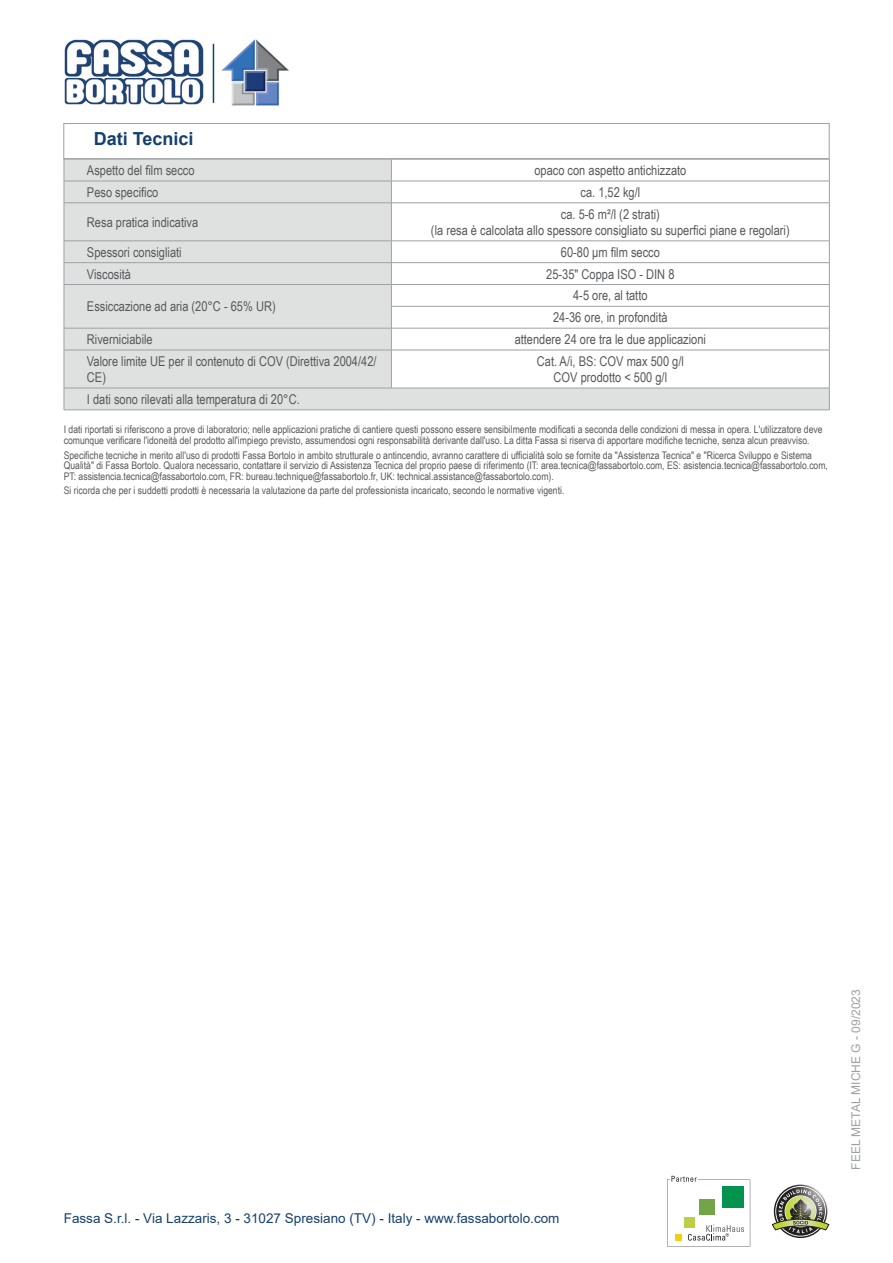
<style>
.page{position:relative;width:893px;height:1263px;background:#fff}
.page>*{position:absolute;margin:0;border:0;box-sizing:border-box;transform-origin:0 0}
.Titolo{font:700 18px "Arial";color:#15406e}
.normale_centrato{font:13.5px "Arial Narrow";color:#57585a}
.normale_sx{font:13.5px/16.2px "Arial Narrow";color:#57585a}
.t1{font:13.5px "Arial";color:#15406e}
.t2{font:12px "Arial";color:#9ba1a4}
.Disclaimer{font:10.5px/10.5px "Arial Narrow";color:#57585a}
</style>
<div class="page">
<div style="left:64px;top:123px;width:765px;height:36px;border:1px solid #9ba1a4"></div>
<svg style="left:65px;top:160px;width:764px;height:250px"></svg>
<hr style="left:64px;top:159px;width:327px;height:1px;background:#9ba1a4">
<hr style="left:391px;top:159px;width:439px;height:1px;background:#9ba1a4">
<hr style="left:64px;top:181px;width:327px;height:1px;background:#9ba1a4">
<svg style="left:64px;top:159px;width:1px;height:44px"></svg>
<hr style="left:391px;top:181px;width:439px;height:1px;background:#9ba1a4">
<svg style="left:391px;top:159px;width:1px;height:44px"></svg>
<svg style="left:829px;top:159px;width:1px;height:44px"></svg>
<hr style="left:64px;top:203px;width:327px;height:1px;background:#9ba1a4">
<hr style="left:64px;top:203px;width:1px;height:38px;background:#9ba1a4">
<hr style="left:391px;top:203px;width:439px;height:1px;background:#9ba1a4">
<hr style="left:391px;top:203px;width:1px;height:38px;background:#9ba1a4">
<hr style="left:829px;top:203px;width:1px;height:38px;background:#9ba1a4">
<hr style="left:64px;top:241px;width:327px;height:1px;background:#9ba1a4">
<hr style="left:391px;top:241px;width:439px;height:1px;background:#9ba1a4">
<hr style="left:64px;top:262px;width:327px;height:1px;background:#9ba1a4">
<hr style="left:391px;top:262px;width:439px;height:1px;background:#9ba1a4">
<hr style="left:64px;top:284px;width:327px;height:1px;background:#9ba1a4">
<hr style="left:391px;top:284px;width:439px;height:1px;background:#9ba1a4">
<hr style="left:391px;top:306px;width:439px;height:1px;background:#9ba1a4">
<hr style="left:64px;top:328px;width:327px;height:1px;background:#9ba1a4">
<svg style="left:64px;top:241px;width:1px;height:109px"></svg>
<hr style="left:391px;top:328px;width:439px;height:1px;background:#9ba1a4">
<svg style="left:391px;top:242px;width:1px;height:108px"></svg>
<svg style="left:829px;top:242px;width:1px;height:108px"></svg>
<hr style="left:64px;top:350px;width:327px;height:1px;background:#9ba1a4">
<hr style="left:64px;top:350px;width:1px;height:38px;background:#9ba1a4">
<hr style="left:391px;top:350px;width:439px;height:1px;background:#9ba1a4">
<hr style="left:391px;top:350px;width:1px;height:38px;background:#9ba1a4">
<hr style="left:829px;top:350px;width:1px;height:38px;background:#9ba1a4">
<hr style="left:64px;top:388px;width:327px;height:1px;background:#9ba1a4">
<svg style="left:64px;top:388px;width:1px;height:22px"></svg>
<hr style="left:391px;top:388px;width:439px;height:1px;background:#9ba1a4">
<svg style="left:829px;top:388px;width:1px;height:22px"></svg>
<hr style="left:64px;top:410px;width:327px;height:1px;background:#9ba1a4">
<hr style="left:391px;top:410px;width:439px;height:1px;background:#9ba1a4">
<svg style="left:667px;top:1176px;width:83px;height:71px"></svg>
<svg style="left:772px;top:1186px;width:57px;height:50px"></svg>
<img style="left:64px;top:39px;width:140px;height:66px">
<hr style="left:213px;top:44px;width:1px;height:59px;background:#15406e">
<img style="left:221px;top:39px;width:68px;height:67px">
<p class="Titolo" style="left:94px;top:126px;width:101px">Dati Tecnici</p>
<p class="normale_sx" style="left:87px;top:162px;width:109px">Aspetto del film secco</p>
<p class="normale_centrato" style="left:534px;top:160px;width:154px">opaco con aspetto antichizzato</p>
<p class="normale_sx" style="left:87px;top:183px;width:73px">Peso specifico</p>
<p class="normale_centrato" style="left:580px;top:182px;width:61px">ca. 1,52 kg/l</p>
<p class="normale_sx" style="left:87px;top:213px;width:113px">Resa pratica indicativa</p>
<p class="normale_centrato" style="left:561px;top:204px;width:101px">ca. 5-6 m²/l (2 strati)</p>
<p class="normale_centrato" style="left:431px;top:220px;width:360px">(la resa è calcolata allo spessore consigliato su superfici piane e regolari)</p>
<p class="normale_sx" style="left:87px;top:243px;width:96px">Spessori consigliati</p>
<p class="normale_centrato" style="left:561px;top:242px;width:101px">60-80 μm film secco</p>
<p class="normale_sx" style="left:87px;top:265px;width:46px">Viscosità</p>
<p class="normale_centrato" style="left:546px;top:264px;width:130px">25-35" Coppa ISO - DIN 8</p>
<p class="normale_sx" style="left:87px;top:298px;width:190px">Essiccazione ad aria (20°C - 65% UR)</p>
<p class="normale_centrato" style="left:573px;top:286px;width:76px">4-5 ore, al tatto</p>
<p class="normale_centrato" style="left:553px;top:307px;width:116px">24-36 ore, in profondità</p>
<p class="normale_sx" style="left:87px;top:331px;width:67px">Riverniciabile</p>
<p class="normale_centrato" style="left:515px;top:329px;width:193px">attendere 24 ore tra le due applicazioni</p>
<p class="normale_sx" style="left:87px;top:352px;width:291px">Valore limite UE per il contenuto di COV (Direttiva 2004/42/<br>CE)</p>
<p class="normale_centrato" style="left:537px;top:351px;width:149px">Cat. A/i, BS: COV max 500 g/l</p>
<p class="normale_centrato" style="left:554px;top:367px;width:115px">COV prodotto &lt; 500 g/l</p>
<p class="normale_sx" style="left:87px;top:390px;width:214px">I dati sono rilevati alla temperatura di 20°C.</p>
<p class="Disclaimer" style="left:64px;top:424px;width:760px">I dati riportati si riferiscono a prove di laboratorio; nelle applicazioni pratiche di cantiere questi possono essere sensibilmente modificati a seconda delle condizioni di messa in opera. L'utilizzatore deve comunque verificare l'idoneità del prodotto all'impiego previsto, assumendosi ogni responsabilità derivante dall'uso. La ditta Fassa si riserva di apportare modifiche tecniche, senza alcun preavviso.</p>
<p class="Disclaimer" style="left:64px;top:449px;width:766px">Specifiche tecniche in merito all'uso di prodotti Fassa Bortolo in ambito strutturale o antincendio, avranno carattere di ufficialità solo se fornite da "Assistenza Tecnica" e "Ricerca Sviluppo e Sistema<br>Qualità" di Fassa Bortolo. Qualora necessario, contattare il servizio di Assistenza Tecnica del proprio paese di riferimento (IT: area.tecnica@fassabortolo.com, ES: asistencia.tecnica@fassabortolo.com,<br>PT: assistencia.tecnica@fassabortolo.com, FR: bureau.technique@fassabortolo.fr, UK: technical.assistance@fassabortolo.com).</p>
<p class="Disclaimer" style="left:64px;top:485px;width:502px">Si ricorda che per i suddetti prodotti è necessaria la valutazione da parte del professionista incaricato, secondo le normative vigenti.</p>
<p class="t1" style="left:64px;top:1208px;width:497px">Fassa S.r.l. - Via Lazzaris, 3 - 31027 Spresiano (TV) - Italy - www.fassabortolo.com</p>
<p class="t2" style="left:848px;top:1170px;width:182px;rotate:-90deg">FEEL METAL MICHE G - 09/2023</p>
</div>
